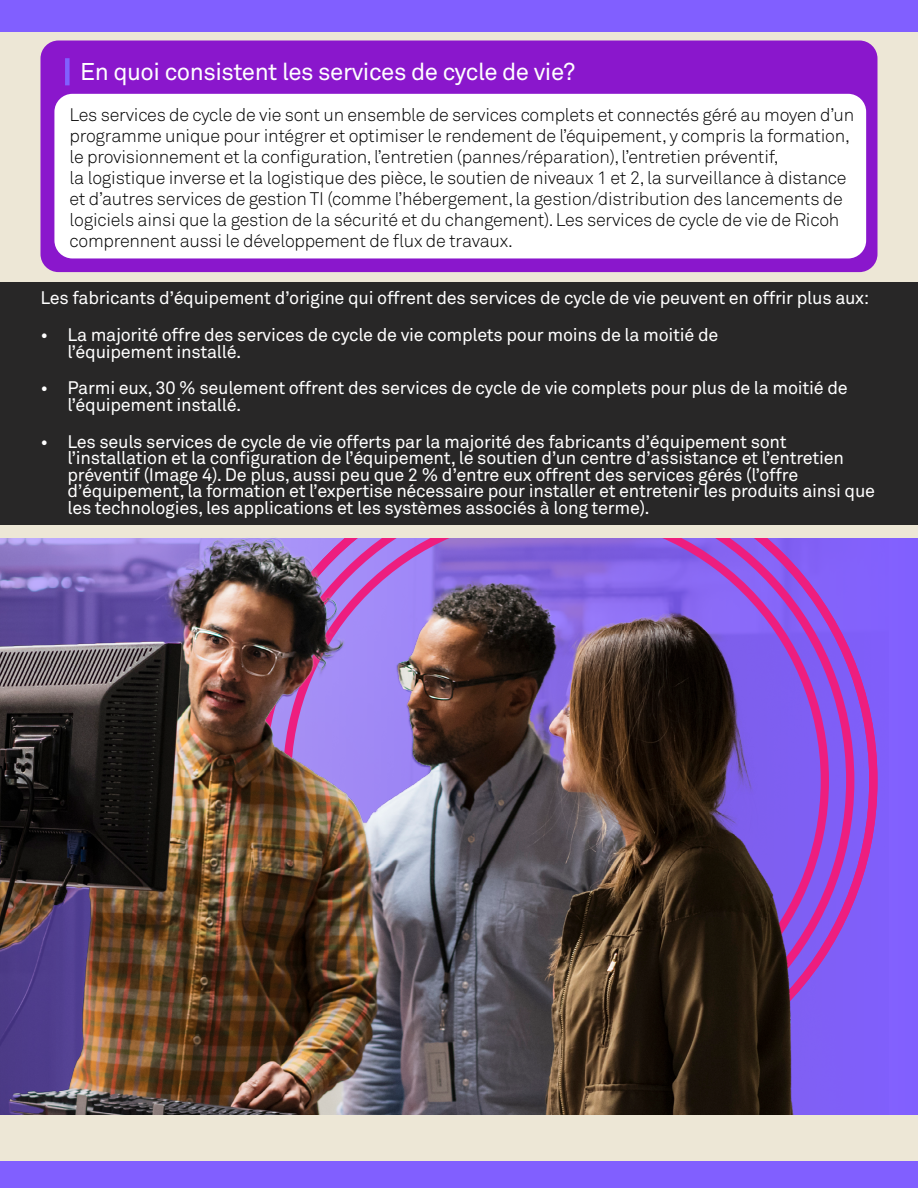
<style>
.page{position:relative;width:918px;height:1188px;background:#fff}
.page>*{position:absolute;margin:0;border:0;box-sizing:border-box;transform-origin:0 0}
.t1{font:24px "Akkurat Pro";letter-spacing:-.02em;color:#fff}
.t2{font:18px/16.5px "Akkurat Pro";letter-spacing:-.015em;color:#fff}
.t3{font:300 18px/21px "Akkurat Pro";letter-spacing:-.015em;color:#000}
</style>
<div class="page">
<div style="left:0;top:2px;width:918px;height:1186px;background:#ede7d6"></div>
<div style="left:0;top:282px;width:918px;height:243px;background:#282727"></div>
<div style="left:40px;top:40px;width:838px;height:232px;background:#8a17cc;border-radius:18px"></div>
<div style="left:54px;top:94px;width:812px;height:164px;background:#fff;border-radius:18px"></div>
<div style="left:65px;top:58px;width:5px;height:27px;background:#815fff"></div>
<div style="left:0;top:538px;width:918px;height:577px;background:#815fff"></div>
<svg style="left:793px;top:660px;width:85px;height:442px"></svg>
<svg style="left:793px;top:611px;width:61px;height:468px"></svg>
<svg style="left:793px;top:538px;width:36px;height:516px"></svg>
<img style="left:0;top:537px;width:793px;height:578px">
<div style="left:0;top:1161px;width:918px;height:27px;background:#815fff"></div>
<div style="left:0;top:0;width:918px;height:31px;background:#815fff"></div>
<h1 class="t1" style="left:80px;top:58px;width:497px">En quoi consistent les services de cycle de vie?</h1>
<p class="t3" style="left:70px;top:104px;width:786px">Les services de cycle de vie sont un ensemble de services complets et connectés géré au moyen d’un programme unique pour intégrer et optimiser le rendement de l’équipement, y compris la formation, le provisionnement et la configuration, l’entretien (pannes/réparation), l’entretien préventif,<br>la logistique inverse et la logistique des pièce, le soutien de niveaux 1 et 2, la surveillance à distance et d’autres services de gestion TI (comme l’hébergement, la gestion/distribution des lancements de logiciels ainsi que la gestion de la sécurité et du changement). Les services de cycle de vie de Ricoh comprennent aussi le développement de flux de travaux.</p>
<p class="t2" style="left:40px;top:290px;width:830px">Les fabricants d’équipement d’origine qui offrent des services de cycle de vie peuvent en offrir plus aux:</p>
<p class="t2" style="left:67px;top:327px;width:652px;text-indent:-27px">• La majorité offre des services de cycle de vie complets pour moins de la moitié de l’équipement installé.</p>
<p class="t2" style="left:67px;top:380px;width:782px;text-indent:-27px">• Parmi eux, 30 % seulement offrent des services de cycle de vie complets pour plus de la moitié de l’équipement installé.</p>
<p class="t2" style="left:67px;top:433px;width:809px;text-indent:-27px">• Les seuls services de cycle de vie offerts par la majorité des fabricants d’équipement sont l’installation et la configuration de l’équipement, le soutien d’un centre d’assistance et l’entretien préventif (Image 4). De plus, aussi peu que 2 % d’entre eux offrent des services gérés (l’offre d’équipement, la formation et l’expertise nécessaire pour installer et entretenir les produits ainsi que les technologies, les applications et les systèmes associés à long terme).</p>
</div>
